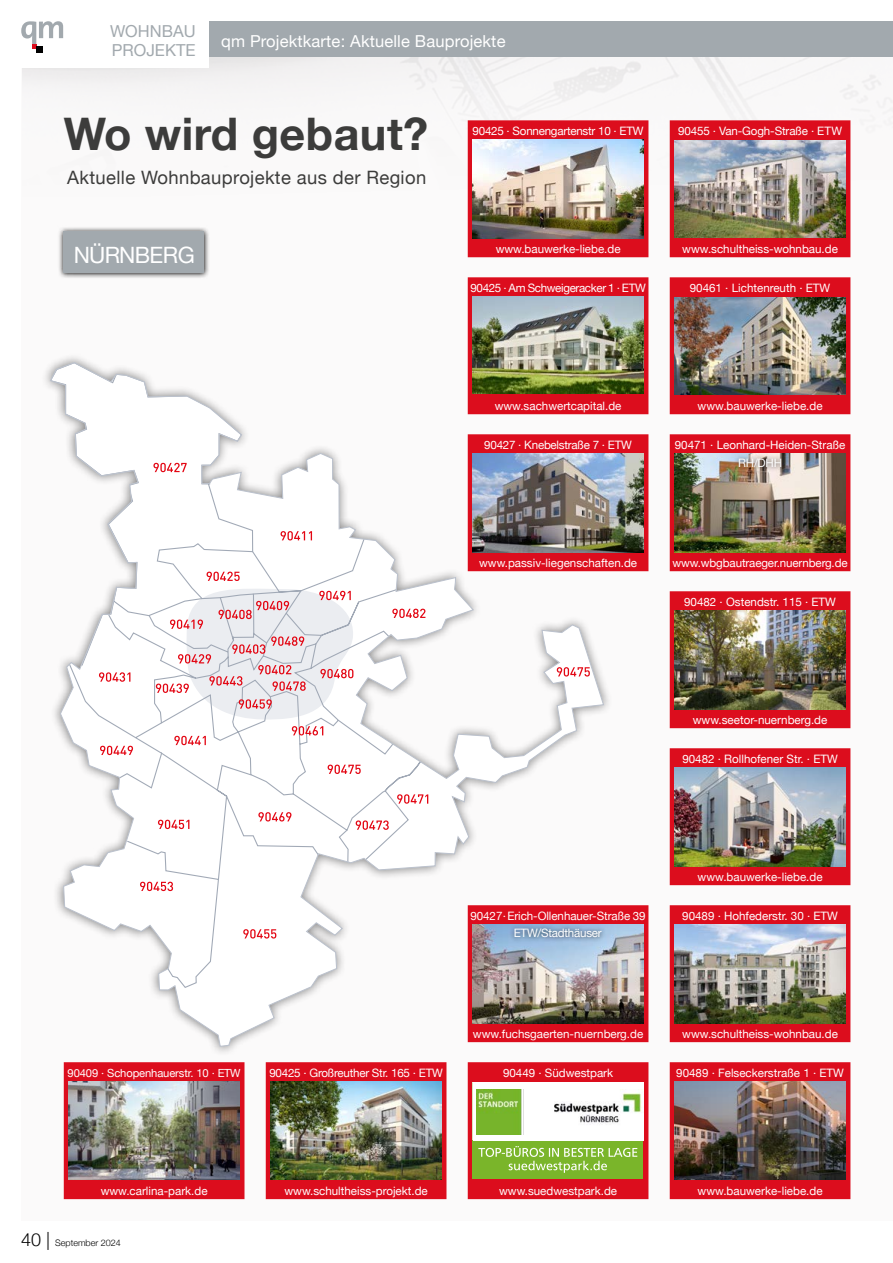
<style>
.page{position:relative;width:893px;height:1263px;background:#fff}
.page>*{position:absolute;margin:0;border:0;box-sizing:border-box;transform-origin:0 0}
.t1{font:700 44.85px "Helvetica Neue";letter-spacing:.01em;color:#3c3c3b}
.t2{font:22.5px "Helvetica Neue";letter-spacing:-.035em;color:#fff}
.t3{font:18.45px "Helvetica Neue";letter-spacing:.02em;color:#3c3c3b}
.t4{font:16.5px "Helvetica Neue";letter-spacing:.01em;color:#fff}
.t5{font:16.5px/19.5px "Helvetica Neue";color:#a2a9ae}
.t6{font:11.55px "Helvetica Neue";color:#fff}
.t7{font:11.55px "Helvetica Neue";letter-spacing:-.02em;color:#fff}
.t8{font:11.55px "Helvetica Neue";letter-spacing:-.03em;color:#fff}
.t9{font:11.25px "Helvetica Neue";letter-spacing:-.01em;color:#fff}
.t10{font:300 9px "Helvetica Neue";color:#000}
.s1{font-size:18px}
</style>
<div class="page">
<div style="left:21px;top:21px;width:872px;height:1199px;background:#fbfafa"></div>
<div style="left:208px;top:21px;width:685px;height:35px;background:#a2a9ae"></div>
<div style="left:0;top:0;width:208px;height:68px;background:#fff"></div>
<svg style="left:21px;top:21px;width:42px;height:27px"></svg>
<div style="left:36px;top:46px;width:7px;height:6px;background:#000"></div>
<svg style="left:49px;top:361px;width:556px;height:686px"></svg>
<svg style="left:207px;top:572px;width:33px;height:9px"></svg>
<svg style="left:328px;top:765px;width:33px;height:9px"></svg>
<svg style="left:100px;top:746px;width:33px;height:9px"></svg>
<svg style="left:158px;top:820px;width:31px;height:9px"></svg>
<svg style="left:140px;top:882px;width:33px;height:9px"></svg>
<svg style="left:243px;top:929px;width:33px;height:9px"></svg>
<svg style="left:292px;top:726px;width:31px;height:9px"></svg>
<svg style="left:397px;top:794px;width:31px;height:10px"></svg>
<svg style="left:258px;top:812px;width:33px;height:9px"></svg>
<svg style="left:174px;top:736px;width:32px;height:9px"></svg>
<svg style="left:356px;top:820px;width:33px;height:10px"></svg>
<svg style="left:557px;top:667px;width:33px;height:9px"></svg>
<svg style="left:156px;top:588px;width:198px;height:132px"></svg>
<svg style="left:153px;top:463px;width:34px;height:9px"></svg>
<svg style="left:281px;top:531px;width:31px;height:9px"></svg>
<svg style="left:392px;top:609px;width:33px;height:9px"></svg>
<svg style="left:99px;top:672px;width:31px;height:10px"></svg>
<svg style="left:59px;top:227px;width:150px;height:51px;background:#c1c0c1"></svg>
<div style="left:64px;top:232px;width:140px;height:41px;background:#a2a9ae"></div>
<div style="left:670px;top:277px;width:180px;height:137px;background:#dc0d1d"></div>
<img style="left:675px;top:297px;width:170px;height:98px">
<svg style="left:468px;top:1062px;width:180px;height:137px;background:#b85f32"></svg>
<div style="left:473px;top:1082px;width:170px;height:58px;background:#fff"></div>
<img style="left:476px;top:1089px;width:167px;height:45px">
<svg style="left:468px;top:120px;width:180px;height:137px;background:#d71322"></svg>
<img style="left:473px;top:139px;width:170px;height:99px">
<svg style="left:468px;top:434px;width:180px;height:137px;background:#d71323"></svg>
<img style="left:473px;top:453px;width:170px;height:99px">
<div style="left:468px;top:277px;width:180px;height:137px;background:#dc0d1d"></div>
<img style="left:473px;top:296px;width:170px;height:97px">
<svg style="left:670px;top:748px;width:180px;height:137px;background:#d71321"></svg>
<img style="left:675px;top:767px;width:170px;height:99px">
<div style="left:64px;top:1062px;width:180px;height:137px;background:#dc0d1d"></div>
<img style="left:69px;top:1081px;width:170px;height:99px">
<svg style="left:670px;top:905px;width:180px;height:137px;background:#d61220"></svg>
<img style="left:675px;top:924px;width:170px;height:99px">
<div style="left:670px;top:1062px;width:180px;height:137px;background:#dc0d1d"></div>
<img style="left:675px;top:1081px;width:170px;height:99px">
<svg style="left:468px;top:905px;width:180px;height:137px;background:#d61221"></svg>
<img style="left:473px;top:924px;width:170px;height:99px">
<div style="left:509px;top:924px;width:98px;height:19px;background:#000;opacity:.7"></div>
<div style="left:266px;top:1062px;width:180px;height:137px;background:#dc0d1d"></div>
<img style="left:271px;top:1081px;width:170px;height:99px">
<svg style="left:670px;top:591px;width:180px;height:137px;background:#d6121f"></svg>
<img style="left:675px;top:610px;width:170px;height:99px">
<svg style="left:670px;top:434px;width:180px;height:137px;background:#d5121e"></svg>
<img style="left:675px;top:453px;width:170px;height:99px">
<div style="left:734px;top:454px;width:53px;height:19px;background:#000;opacity:.7"></div>
<div style="left:670px;top:120px;width:180px;height:137px;background:#dc0d1d"></div>
<img style="left:675px;top:140px;width:170px;height:98px">
<h3 class="t5" style="left:110px;top:22px;width:87px">WOHNBAU<br>PROJEKTE</h3>
<h3 class="t4" style="left:221px;top:29px;width:286px">qm Projektkarte: Aktuelle Bauprojekte</h3>
<h1 class="t1" style="left:64px;top:99px;width:366px">Wo wird gebaut?</h1>
<h3 class="t3" style="left:67px;top:164px;width:361px">Aktuelle Wohnbauprojekte aus der Region</h3>
<h2 class="t2" style="left:74px;top:239px;width:122px">NÜRNBERG</h2>
<p class="t7" style="left:473px;top:123px;width:173px">90425 · Sonnengartenstr 10 · ETW</p>
<p class="t6" style="left:496px;top:241px;width:126px">www.bauwerke-liebe.de</p>
<p class="t8" style="left:470px;top:280px;width:177px">90425 · Am Schweigeracker 1 · ETW</p>
<p class="t6" style="left:678px;top:123px;width:166px">90455 · Van-Gogh-Straße · ETW</p>
<p class="t6" style="left:682px;top:241px;width:157px">www.schultheiss-wohnbau.de</p>
<p class="t6" style="left:690px;top:280px;width:142px">90461 · Lichtenreuth · ETW</p>
<p class="t6" style="left:495px;top:398px;width:128px">www.sachwertcapital.de</p>
<p class="t7" style="left:484px;top:437px;width:149px">90427 · Knebelstraße 7 · ETW</p>
<p class="t6" style="left:698px;top:398px;width:126px">www.bauwerke-liebe.de</p>
<p class="t6" style="left:675px;top:437px;width:172px">90471 · Leonhard-Heiden-Straße</p>
<p class="t6" style="left:738px;top:455px;width:45px">RH/DHH</p>
<p class="t6" style="left:479px;top:555px;width:159px">www.passiv-liegenschaften.de</p>
<p class="t6" style="left:672px;top:555px;width:177px">www.wbgbautraeger.nuernberg.de</p>
<p class="t6" style="left:684px;top:594px;width:153px">90482 · Ostendstr. 115 · ETW</p>
<p class="t6" style="left:693px;top:712px;width:136px">www.seetor-nuernberg.de</p>
<p class="t6" style="left:682px;top:751px;width:157px">90482 · Rollhofener Str. · ETW</p>
<p class="t6" style="left:470px;top:908px;width:177px">90427·Erich-Ollenhauer-Straße 39</p>
<p class="t7" style="left:514px;top:925px;width:89px">ETW/Stadthäuser</p>
<p class="t6" style="left:698px;top:869px;width:126px">www.bauwerke-liebe.de</p>
<p class="t6" style="left:682px;top:908px;width:157px">90489 · Hohfederstr. 30 · ETW</p>
<p class="t9" style="left:68px;top:1065px;width:175px">90409 · Schopenhauerstr. 10 · ETW</p>
<p class="t7" style="left:269px;top:1065px;width:175px">90425 · Großreuther Str. 165 · ETW</p>
<p class="t6" style="left:473px;top:1026px;width:172px">www.fuchsgaerten-nuernberg.de</p>
<p class="t6" style="left:503px;top:1065px;width:112px">90449 · Südwestpark</p>
<p class="t6" style="left:682px;top:1026px;width:157px">www.schultheiss-wohnbau.de</p>
<p class="t6" style="left:676px;top:1065px;width:169px">90489 · Felseckerstraße 1 · ETW</p>
<p class="t6" style="left:101px;top:1182px;width:108px">www.carlina-park.de</p>
<p class="t10" style="left:21px;top:1235px;width:101px"><span class="s1">40 |</span> September 2024</p>
<p class="t6" style="left:284px;top:1182px;width:145px">www.schultheiss-projekt.de</p>
<p class="t6" style="left:499px;top:1182px;width:120px">www.suedwestpark.de</p>
<p class="t6" style="left:698px;top:1182px;width:126px">www.bauwerke-liebe.de</p>
</div>
